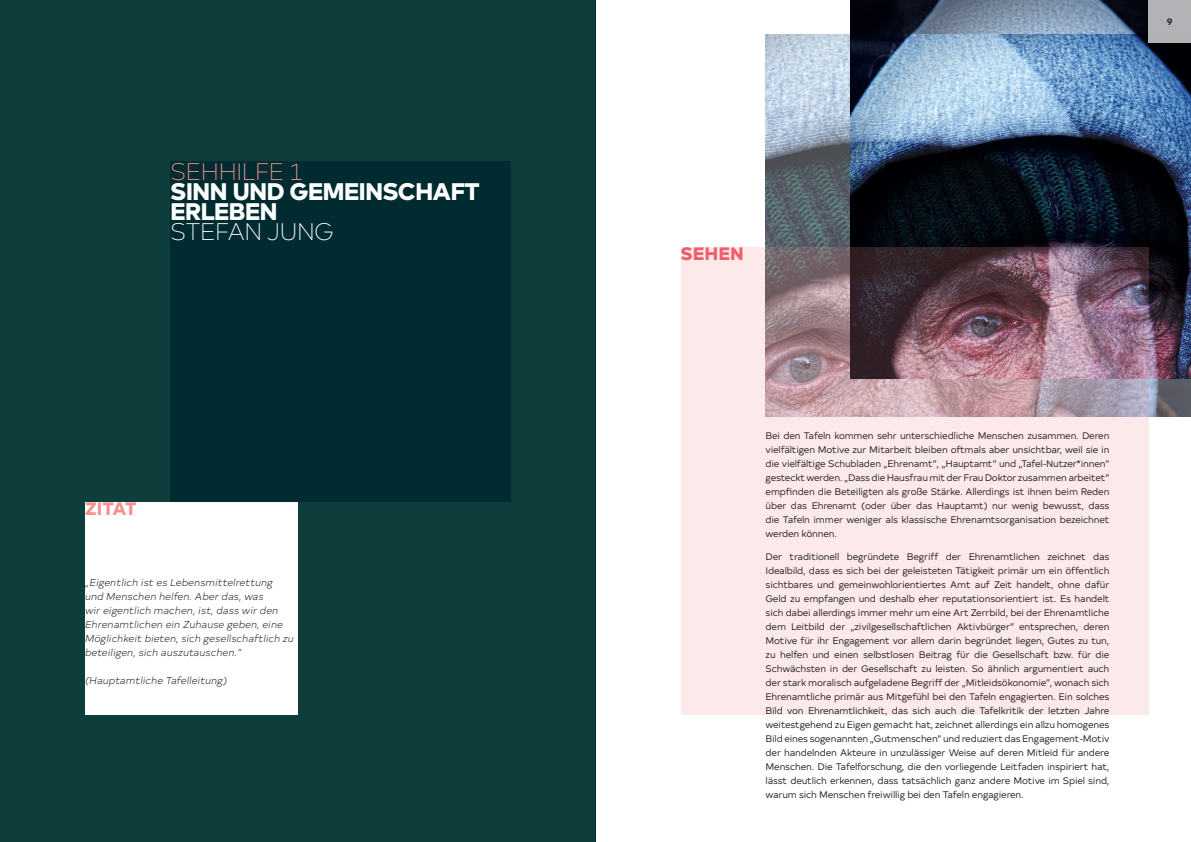
<style>
.page{position:relative;width:1191px;height:842px;background:#fff}
.page>*{position:absolute;margin:0;border:0;box-sizing:border-box;transform-origin:0 0}
.t1{font:800 24px/20px "Typold";letter-spacing:-.04em;color:#fff}
.t2{font:100 24px "Typold";letter-spacing:-.04em;color:#fff}
.t3{font:100 24px "Typold";letter-spacing:-.04em;color:#f49190}
.t4{font:800 18px "Typold";letter-spacing:-.04em;color:#f49190}
.t5{font:800 18px "Typold";color:#ef5e6a}
.t6{font:italic 300 10px/14px "Typold";color:#231f20}
.t7{font:9.5px/14px "Typold";letter-spacing:-.02em;color:#231f20;text-align:justify}
.t8{font:700 9.5px "Typold";color:#231f20}
</style>
<div class="page">
<div style="left:0;top:0;width:596px;height:842px;background:#0e3e3c"></div>
<img style="left:850px;top:0;width:298px;height:34px">
<img style="left:765px;top:34px;width:426px;height:383px">
<div style="left:170px;top:162px;width:340px;height:340px;background:#002c31"></div>
<div style="left:85px;top:502px;width:213px;height:212px;background:#fff"></div>
<svg style="left:681px;top:247px;width:467px;height:467px;background:#dac4c8"></svg>
<div style="left:1148px;top:0;width:43px;height:43px;background:#b2b3b5"></div>
<hr style="left:595px;top:0;width:1px;height:842px;background:#002c31">
<h1 class="t3" style="left:170px;top:153px;width:136px">SEHHILFE 1</h1>
<h1 class="t1" style="left:170px;top:178px;width:311px">SINN UND GEMEINSCHAFT<br>ERLEBEN</h1>
<h1 class="t2" style="left:170px;top:213px;width:165px">STEFAN JUNG</h1>
<h2 class="t4" style="left:85px;top:494px;width:53px">ZITAT</h2>
<p class="t6" style="left:85px;top:575px;width:210px">„Eigentlich ist es Lebensmittelrettung und Menschen helfen. Aber das, was<br>wir eigentlich machen, ist, dass wir den Ehrenamtlichen ein Zuhause geben, eine Möglichkeit bieten, sich gesellschaftlich zu beteiligen, sich auszutauschen.“</p>
<p class="t6" style="left:85px;top:673px;width:144px">(Hauptamtliche Tafelleitung)</p>
<p class="t8" style="left:1166px;top:14px;width:7px">9</p>
<h2 class="t5" style="left:680px;top:239px;width:65px">SEHEN</h2>
<p class="t7" style="left:765px;top:428px;width:345px">Bei den Tafeln kommen sehr unterschiedliche Menschen zusammen. Deren vielfältigen Motive zur Mitarbeit bleiben oftmals aber unsichtbar, weil sie in die vielfältige Schubladen „Ehrenamt“, „Hauptamt“ und „Tafel-Nutzer*innen“ gesteckt werden. „Dass die Hausfrau mit der Frau Doktor zusammen arbeitet“ empfinden die Beteiligten als große Stärke. Allerdings ist ihnen beim Reden über das Ehrenamt (oder über das Hauptamt) nur wenig bewusst, dass die Tafeln immer weniger als klassische Ehrenamtsorganisation bezeichnet werden können.</p>
<p class="t7" style="left:765px;top:548px;width:345px">Der traditionell begründete Begriff der Ehrenamtlichen zeichnet das Idealbild, dass es sich bei der geleisteten Tätigkeit primär um ein öffentlich sichtbares und gemeinwohlorientiertes Amt auf Zeit handelt, ohne dafür Geld zu empfangen und deshalb eher reputationsorientiert ist. Es handelt sich dabei allerdings immer mehr um eine Art Zerrbild, bei der Ehrenamtliche dem Leitbild der „zivilgesellschaftlichen Aktivbürger“ entsprechen, deren Motive für ihr Engagement vor allem darin begründet liegen, Gutes zu tun, zu helfen und einen selbstlosen Beitrag für die Gesellschaft bzw. für die Schwächsten in der Gesellschaft zu leisten. So ähnlich argumentiert auch der stark moralisch aufgeladene Begriff der „Mitleidsökonomie“, wonach sich Ehrenamtliche primär aus Mitgefühl bei den Tafeln engagierten. Ein solches Bild von Ehrenamtlichkeit, das sich auch die Tafelkritik der letzten Jahre weitestgehend zu Eigen gemacht hat, zeichnet allerdings ein allzu homogenes Bild eines sogenannten „Gutmenschen“ und reduziert das Engagement-Motiv der handelnden Akteure in unzulässiger Weise auf deren Mitleid für andere Menschen. Die Tafelforschung, die den vorliegende Leitfaden inspiriert hat, lässt deutlich erkennen, dass tatsächlich ganz andere Motive im Spiel sind, warum sich Menschen freiwillig bei den Tafeln engagieren.</p>
</div>
